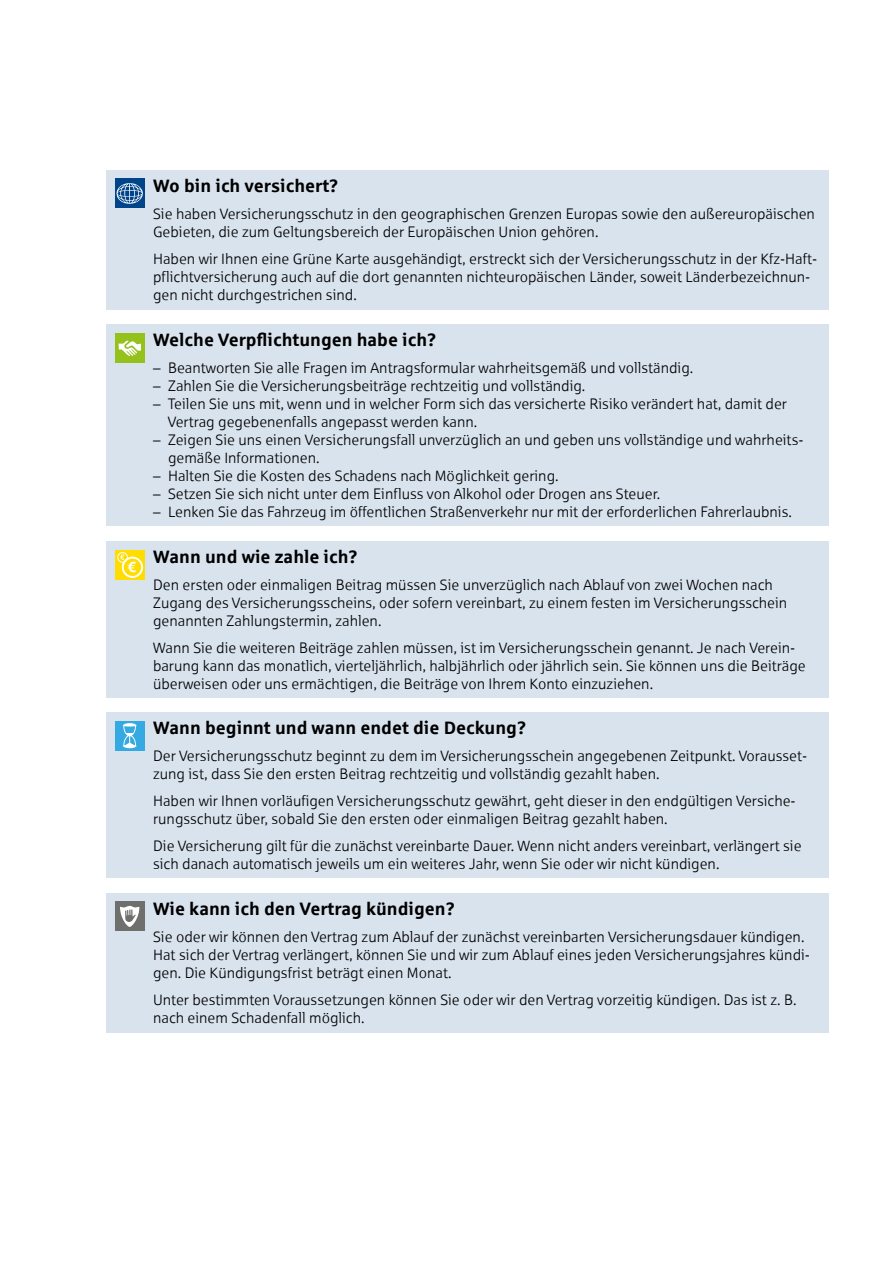
<style>
.page{position:relative;width:893px;height:1263px;background:#fff}
.page>*{position:absolute;margin:0;border:0;box-sizing:border-box;transform-origin:0 0}
.t1{font:700 18px "Sparkasse Rg";color:#000}
.t2{font:15px/18px "Sparkasse Lt";color:#000}
.t3{font:700 14.7px "Sparkasse Rg";color:#fff}
.s1{font-family:"Sparkasse Rg Bold 2";font-weight:400}
</style>
<div class="page">
<div style="left:106px;top:170px;width:723px;height:139px;background:#d9e3ee"></div>
<div style="left:115px;top:179px;width:30px;height:29px;background:#00448a"></div>
<svg style="left:116px;top:183px;width:27px;height:21px"></svg>
<div style="left:106px;top:324px;width:723px;height:202px;background:#d9e3ee"></div>
<div style="left:106px;top:541px;width:723px;height:156px;background:#d9e3ee"></div>
<div style="left:106px;top:712px;width:723px;height:166px;background:#d9e3ee"></div>
<div style="left:106px;top:893px;width:723px;height:139px;background:#d9e3ee"></div>
<div style="left:115px;top:333px;width:30px;height:29px;background:#94c11c"></div>
<svg style="left:119px;top:340px;width:22px;height:16px"></svg>
<div style="left:115px;top:550px;width:30px;height:29px;background:#fd0"></div>
<div style="left:122px;top:557px;width:21px;height:21px;border:2px solid #fff;border-radius:50%"></div>
<svg style="left:117px;top:552px;width:11px;height:11px"></svg>
<div style="left:115px;top:721px;width:30px;height:29px;background:#35a9e1"></div>
<svg style="left:123px;top:723px;width:14px;height:25px"></svg>
<div style="left:115px;top:901px;width:30px;height:30px;background:#6f6f6e"></div>
<svg style="left:120px;top:906px;width:19px;height:21px"></svg>
<p class="t3" style="left:127px;top:559px;width:10px">€</p>
<p class="t1" style="left:153px;top:176px;width:187px">Wo bin ich versichert?</p>
<p class="t2" style="left:153px;top:205px;width:663px">Sie haben Versicherungsschutz in den geographischen Grenzen Europas sowie den außereuropäischen<br>Gebieten, die zum Geltungsbereich der Europäischen Union gehören.</p>
<p class="t2" style="left:153px;top:250px;width:666px">Haben wir Ihnen eine Grüne Karte ausgehändigt, erstreckt sich der Versicherungsschutz in der Kfz-Haft&shy;pflichtversicherung auch auf die dort genannten nichteuropäischen Länder, soweit Länderbezeichnun&shy;gen nicht durchgestrichen sind.</p>
<p class="t1" style="left:153px;top:330px;width:285px">Welche Verp<span class="s1">fl</span>ichtungen habe ich?</p>
<p class="t2" style="left:153px;top:359px;width:542px">– Beantworten Sie alle Fragen im Antragsformular wahrheitsgemäß und vollständig.</p>
<p class="t2" style="left:153px;top:377px;width:434px">– Zahlen Sie die Versicherungsbeiträge rechtzeitig und vollständig.</p>
<p class="t2" style="left:168px;top:395px;width:621px;text-indent:-15px">– Teilen Sie uns mit, wenn und in welcher Form sich das versicherte Risiko verändert hat, damit der<br>Vertrag gegebenenfalls angepasst werden kann.</p>
<p class="t2" style="left:168px;top:431px;width:637px;text-indent:-15px">– Zeigen Sie uns einen Versicherungsfall unverzüglich an und geben uns vollständige und wahrheits&shy;gemäße Informationen.</p>
<p class="t2" style="left:153px;top:467px;width:407px">– Halten Sie die Kosten des Schadens nach Möglichkeit gering.</p>
<p class="t2" style="left:153px;top:485px;width:509px">– Setzen Sie sich nicht unter dem Einfluss von Alkohol oder Drogen ans Steuer.</p>
<p class="t2" style="left:153px;top:503px;width:640px">– Lenken Sie das Fahrzeug im öffentlichen Straßenverkehr nur mit der erforderlichen Fahrerlaubnis.</p>
<p class="t1" style="left:153px;top:547px;width:206px">Wann und wie zahle ich?</p>
<p class="t2" style="left:153px;top:576px;width:636px">Den ersten oder einmaligen Beitrag müssen Sie unverzüglich nach Ablauf von zwei Wochen nach<br>Zugang des Versicherungsscheins, oder sofern vereinbart, zu einem festen im Versicherungsschein genannten Zahlungstermin, zahlen.</p>
<p class="t2" style="left:153px;top:639px;width:654px">Wann Sie die weiteren Beiträge zahlen müssen, ist im Versicherungsschein genannt. Je nach Verein&shy;barung kann das monatlich, vierteljährlich, halbjährlich oder jährlich sein. Sie können uns die Beiträge überweisen oder uns ermächtigen, die Beiträge von Ihrem Konto einzuziehen.</p>
<p class="t1" style="left:153px;top:718px;width:375px">Wann beginnt und wann endet die Deckung?</p>
<p class="t2" style="left:153px;top:747px;width:656px">Der Versicherungsschutz beginnt zu dem im Versicherungsschein angegebenen Zeitpunkt. Vorausset&shy;zung ist, dass Sie den ersten Beitrag rechtzeitig und vollständig gezahlt haben.</p>
<p class="t2" style="left:153px;top:792px;width:644px">Haben wir Ihnen vorläufigen Versicherungsschutz gewährt, geht dieser in den endgültigen Versiche&shy;rungsschutz über, sobald Sie den ersten oder einmaligen Beitrag gezahlt haben.</p>
<p class="t2" style="left:153px;top:837px;width:650px">Die Versicherung gilt für die zunächst vereinbarte Dauer. Wenn nicht anders vereinbart, verlängert sie sich danach automatisch jeweils um ein weiteres Jahr, wenn Sie oder wir nicht kündigen.</p>
<p class="t1" style="left:153px;top:899px;width:304px">Wie kann ich den Vertrag kündigen?</p>
<p class="t2" style="left:153px;top:928px;width:658px">Sie oder wir können den Vertrag zum Ablauf der zunächst vereinbarten Versicherungsdauer kündigen.<br>Hat sich der Vertrag verlängert, können Sie und wir zum Ablauf eines jeden Versicherungsjahres kündi&shy;gen. Die Kündigungsfrist beträgt einen Monat.</p>
<p class="t2" style="left:153px;top:991px;width:645px">Unter bestimmten Voraussetzungen können Sie oder wir den Vertrag vorzeitig kündigen. Das ist z. B. nach einem Schadenfall möglich.</p>
</div>
